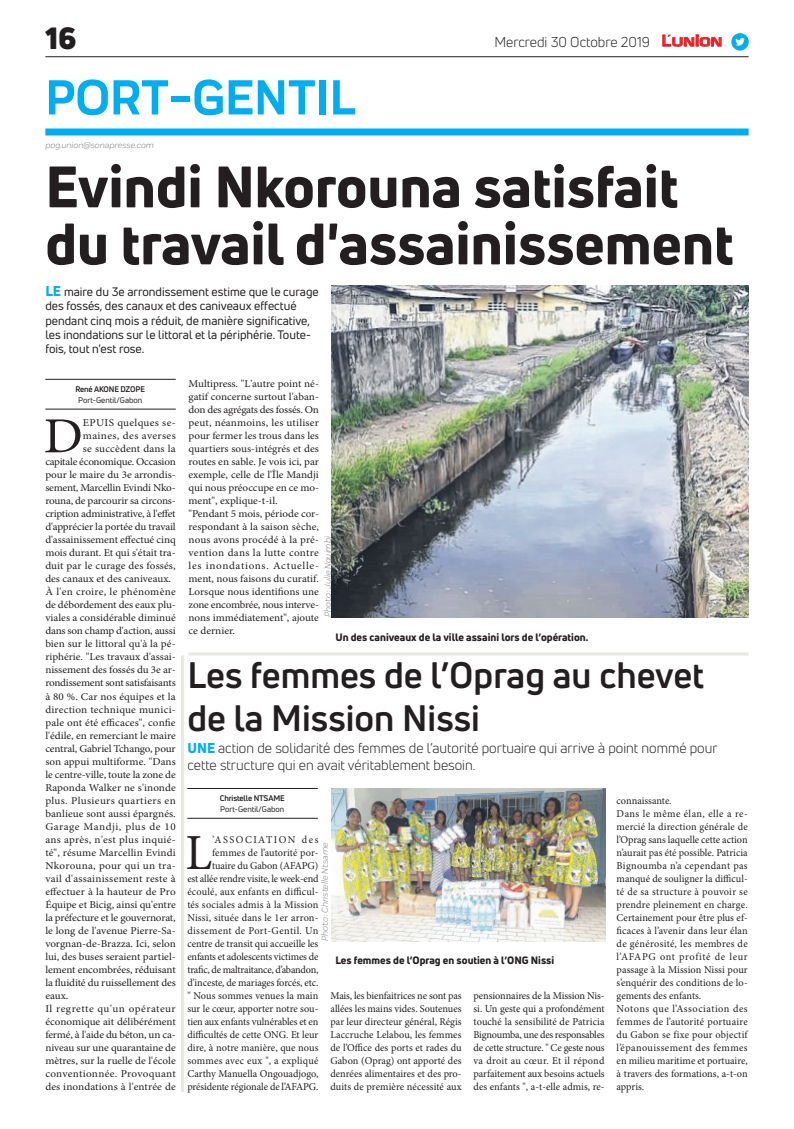
<style>
.page{position:relative;width:794px;height:1129px;background:#fff}
.page>*{position:absolute;margin:0;border:0;box-sizing:border-box;transform-origin:0 0}
.t1{font:800 57px/57px "Uni Neue";color:#231f20}
.t2{font:700 51px "Praktika";color:#00aeef}
.t3{font:50.5px "Minion Pro";color:#231f20;scale:1.06 1}
.t4{font:50.5px "Minion Pro";color:#231f20}
.t5{font:700 36px/43.2px "Uni Neue";color:#231f20}
.t6{font:900 30px "Uni Neue";color:#231f20}
.t7{font:14px/16.8px "Uni Neue";color:#231f20}
.t8{font:12px/14.4px "Uni Neue";color:#231f20}
.t9{font:10.5px/13px "Minion Pro";color:#231f20;text-align:justify}
.t10{font:10.5px/13px "Minion Pro";color:#231f20;scale:1.06 1}
.t11{font:10.5px "Minion Pro";letter-spacing:-.02em;color:#231f20;scale:1.06 1}
.t12{font:10.5px "Minion Pro";letter-spacing:.02em;color:#231f20;scale:1.06 1}
.t13{font:800 10.5px "Uni Neue";color:#231f20}
.t14{font:10.5px "Minion Pro";letter-spacing:.045em;color:#231f20;scale:1.06 1}
.t15{font:10.5px "Minion Pro";letter-spacing:.03em;color:#231f20;scale:1.06 1}
.t16{font:10.5px "Minion Pro";letter-spacing:.025em;color:#231f20;scale:1.06 1}
.t17{font:10.5px "Minion Pro";letter-spacing:.035em;color:#231f20;scale:1.06 1}
.t18{font:italic 9px "Praktika";color:#818386}
.t19{font:8px "Uni Neue";color:#231f20}
.t20{font:700 8px "Uni Neue";letter-spacing:-.02em;color:#231f20}
.s1{font-family:"Eurostile";font-weight:600;font-size:14.9px;color:#ee1d23}
.s2{font-family:"Eurostile";font-weight:600;font-size:11.4px;color:#ee1d23}
.s3{font-weight:800;font-size:14px;color:#00aeef}
.s4{font-weight:800;color:#00aeef}
</style>
<div class="page">
<hr style="left:45px;top:56px;width:703px;height:1px;background:#231f20">
<div style="left:45px;top:128px;width:703px;height:7px;background:#00aeef"></div>
<svg style="left:662px;top:34px;width:60px;height:13px"></svg>
<div style="left:731px;top:33px;width:17px;height:18px;background:#00aeef;border-radius:50%"></div>
<svg style="left:735px;top:38px;width:10px;height:8px"></svg>
<hr style="left:45px;top:408px;width:131px;height:1px;background:#231f20">
<hr style="left:45px;top:379px;width:131px;height:1px;background:#231f20">
<hr style="left:187px;top:817px;width:131px;height:1px;background:#231f20">
<hr style="left:187px;top:788px;width:131px;height:1px;background:#231f20">
<img style="left:332px;top:788px;width:273px;height:153px">
<img style="left:331px;top:285px;width:417px;height:332px">
<hr style="left:188px;top:652px;width:560px;height:3px;background:#e7e8e2">
<hr style="left:181px;top:655px;width:3px;height:436px;background:#e7e8e2">
<h3 class="t6" style="left:45px;top:17px;width:33px">16</h3>
<h2 class="t2" style="left:45px;top:57px;width:312px">PORT-GENTIL</h2>
<p class="t18" style="left:45px;top:139px;width:110px">pog.union@sonapresse.com</p>
<h3 class="t7" style="left:494px;top:33px;width:229px">Mercredi 30 Octobre 2019 <span class="s1">L</span><span class="s2">UNION</span></h3>
<h1 class="t1" style="left:45px;top:157px;width:690px">Evindi Nkorouna satisfait du travail d'assainissement</h1>
<p class="t8" style="left:45px;top:284px;width:275px"><span class="s3">LE</span> maire du 3e arrondissement estime que le curage des fossés, des canaux et des caniveaux effectué pendant cinq mois a réduit, de manière significative, les inondations sur le littoral et la périphérie. Toute&shy;fois, tout n'est rose.</p>
<p class="t20" style="left:75px;top:384px;width:71px">René AKONE DZOPE</p>
<p class="t19" style="left:78px;top:395px;width:66px">Port-Gentil/Gabon</p>
<p class="t10" style="left:188px;top:377px;width:125px">Multipress. "L'autre point né&shy;gatif concerne surtout l'aban&shy;don des agrégats des fossés. On peut, néanmoins, les utiliser pour fermer les trous dans les quartiers sous-intégrés et des routes en sable. Je vois ici, par exemple, celle de l'Île Mandji qui nous préoccupe en ce mo&shy;ment", explique-t-il. "Pendant 5 mois, période cor&shy;respondant à la saison sèche, nous avons procédé à la pré&shy;vention dans la lutte contre les inondations. Actuelle&shy;ment, nous faisons du curatif.<br>Lorsque nous identifions une zone encombrée, nous interve&shy;nons immédiatement", ajoute ce dernier.</p>
<h3 class="t3" style="left:44px;top:402px;width:39px">D</h3>
<p class="t15" style="left:83px;top:416px;width:89px">EPUIS quelques se-</p>
<p class="t17" style="left:83px;top:429px;width:89px">maines, des averses</p>
<p class="t10" style="left:83px;top:442px;width:89px">se succèdent dans la</p>
<p class="t11" style="left:45px;top:455px;width:125px">capitale économique. Occasion</p>
<p class="t10" style="left:45px;top:468px;width:125px">pour le maire du 3e arrondis-</p>
<p class="t11" style="left:45px;top:481px;width:125px">sement, Marcellin Evindi Nko-</p>
<p class="t10" style="left:45px;top:494px;width:125px">rouna, de parcourir sa circons-</p>
<p class="t11" style="left:45px;top:507px;width:124px">cription administrative, à l'effet</p>
<p class="t10" style="left:45px;top:520px;width:125px">d'apprécier la portée du travail</p>
<p class="t10" style="left:45px;top:533px;width:125px">d'assainissement effectué cinq</p>
<p class="t10" style="left:45px;top:546px;width:125px">mois durant. Et qui s'était tra-</p>
<p class="t10" style="left:45px;top:559px;width:124px">duit par le curage des fossés,</p>
<p class="t10" style="left:45px;top:572px;width:120px">des canaux et des caniveaux.</p>
<p class="t12" style="left:45px;top:585px;width:124px">À l'en croire, le phénomène</p>
<p class="t10" style="left:45px;top:598px;width:125px">de débordement des eaux plu-</p>
<p class="t10" style="left:45px;top:611px;width:125px">viales a considérable diminué</p>
<p class="t11" style="left:45px;top:624px;width:124px">dans son champ d'action, aussi</p>
<p class="t10" style="left:45px;top:637px;width:125px">bien sur le littoral qu'à la pé-</p>
<p class="t10" style="left:45px;top:650px;width:125px">riphérie. "Les travaux d'assai-</p>
<p class="t10" style="left:45px;top:663px;width:125px">nissement des fossés du 3e ar-</p>
<p class="t11" style="left:45px;top:676px;width:125px">rondissement sont satisfaisants</p>
<p class="t10" style="left:45px;top:689px;width:125px">à 80 %. Car nos équipes et la</p>
<p class="t10" style="left:45px;top:702px;width:125px">direction technique munici-</p>
<p class="t10" style="left:45px;top:715px;width:124px">pale ont été efficaces", confie</p>
<p class="t10" style="left:45px;top:728px;width:124px">l'édile, en remerciant le maire</p>
<p class="t10" style="left:45px;top:741px;width:124px">central, Gabriel Tchango, pour</p>
<p class="t10" style="left:45px;top:754px;width:125px">son appui multiforme. "Dans</p>
<p class="t10" style="left:45px;top:767px;width:124px">le centre-ville, toute la zone de</p>
<p class="t10" style="left:45px;top:780px;width:125px">Raponda Walker ne s'inonde</p>
<p class="t15" style="left:45px;top:793px;width:125px">plus. Plusieurs quartiers en</p>
<p class="t10" style="left:45px;top:806px;width:125px">banlieue sont aussi épargnés.</p>
<p class="t14" style="left:45px;top:819px;width:125px">Garage Mandji, plus de 10</p>
<p class="t12" style="left:45px;top:832px;width:125px">ans après, n'est plus inquié-</p>
<p class="t10" style="left:45px;top:845px;width:125px">té", résume Marcellin Evindi</p>
<p class="t16" style="left:45px;top:858px;width:125px">Nkorouna, pour qui un tra-</p>
<p class="t12" style="left:45px;top:871px;width:124px">vail d'assainissement reste à</p>
<p class="t10" style="left:45px;top:884px;width:125px">effectuer à la hauteur de Pro</p>
<p class="t10" style="left:45px;top:897px;width:125px">Équipe et Bicig, ainsi qu'entre</p>
<p class="t10" style="left:45px;top:910px;width:124px">la préfecture et le gouvernorat,</p>
<p class="t10" style="left:45px;top:923px;width:125px">le long de l'avenue Pierre-Sa-</p>
<p class="t10" style="left:45px;top:936px;width:125px">vorgnan-de-Brazza. Ici, selon</p>
<p class="t10" style="left:45px;top:949px;width:125px">lui, des buses seraient partiel-</p>
<p class="t10" style="left:45px;top:962px;width:124px">lement encombrées, réduisant</p>
<p class="t10" style="left:45px;top:975px;width:125px">la fluidité du ruissellement des</p>
<p class="t10" style="left:45px;top:988px;width:23px">eaux.</p>
<p class="t14" style="left:45px;top:1001px;width:125px">Il regrette qu'un opérateur</p>
<p class="t10" style="left:45px;top:1014px;width:125px">économique ait délibérément</p>
<p class="t10" style="left:45px;top:1027px;width:125px">fermé, à l'aide du béton, un ca-</p>
<p class="t10" style="left:45px;top:1040px;width:125px">niveau sur une quarantaine de</p>
<p class="t10" style="left:45px;top:1053px;width:125px">mètres, sur la ruelle de l'école</p>
<p class="t12" style="left:45px;top:1066px;width:125px">conventionnée. Provoquant</p>
<p class="t10" style="left:45px;top:1079px;width:125px">des inondations à l'entrée de</p>
<p class="t18" style="left:321px;top:617px;width:82px;rotate:-90deg">Photo : Julie Nguimbi</p>
<p class="t13" style="left:335px;top:629px;width:254px">Un des caniveaux de la ville assaini lors de l’opération.</p>
<h3 class="t5" style="left:187px;top:652px;width:518px">Les femmes de l’Oprag au chevet de la Mission Nissi</h3>
<h3 class="t7" style="left:187px;top:739px;width:532px"><span class="s4">UNE</span> action de solidarité des femmes de l’autorité portuaire qui arrive à point nommé pour cette structure qui en avait véritablement besoin.</h3>
<p class="t20" style="left:220px;top:793px;width:66px">Christelle NTSAME</p>
<p class="t19" style="left:220px;top:803px;width:66px">Port-Gentil/Gabon</p>
<p class="t9" style="left:616px;top:793px;width:133px;text-align:left">connaissante.<br>Dans le même élan, elle a re&shy;mercié la direction générale de l’Oprag sans laquelle cette action n’aurait pas été possible. Patricia<br>Bignoumba n’a cependant pas manqué de souligner la difficul&shy;té de sa structure à pouvoir se prendre pleinement en charge.<br>Certainement pour être plus ef&shy;ficaces à l’avenir dans leur élan de générosité, les membres de l’AFAPG ont profité de leur passage à la Mission Nissi pour s’enquérir des conditions de lo&shy;gements des enfants.<br>Notons que l’Association des femmes de l’autorité portuaire du Gabon se fixe pour objectif l’épanouissement des femmes en milieu maritime et portuaire, à travers des formations, a-t-on appris.</p>
<p class="t9" style="left:187px;top:832px;width:133px;text-align:right">’ASSOCIATION des femmes de l’autorité por&shy;tuaire du Gabon (AFAPG)<br>est allée rendre visite, le week-end écoulé, aux enfants en difficul&shy;tés sociales admis à la Mission<br>Nissi, située dans le 1er arron&shy;dissement de Port-Gentil. Un centre de transit qui accueille les enfants et adolescents victimes de trafic, de maltraitance, d’abandon, d’inceste, de mariages forcés, etc. " Nous sommes venues la main sur le cœur, apporter notre sou&shy;tien aux enfants vulnérables et en difficultés de cette ONG. Et leur dire, à notre manière, que nous sommes avec eux ", a expliqué<br>Carthy Manuella Ongouadjogo, présidente régionale de l’AFAPG.</p>
<h3 class="t4" style="left:186px;top:818px;width:28px">L</h3>
<p class="t18" style="left:318px;top:940px;width:100px;rotate:-90deg">Photo : Christelle Ntsame</p>
<p class="t13" style="left:335px;top:952px;width:220px">Les femmes de l’Oprag en soutien à l’ONG Nissi</p>
<p class="t9" style="left:330px;top:988px;width:133px">Mais, les bienfaitrices ne sont pas allées les mains vides. Soutenues par leur directeur général, Régis Laccruche Lelabou, les femmes de l’Office des ports et rades du Gabon (Oprag) ont apporté des denrées alimentaires et des pro&shy;duits de première nécessité aux</p>
<p class="t9" style="left:473px;top:988px;width:133px">pensionnaires de la Mission Nis&shy;si. Un geste qui a profondément touché la sensibilité de Patricia Bignoumba, une des responsables de cette structure. " Ce geste nous va droit au cœur. Et il répond parfaitement aux besoins actuels des enfants ", a-t-elle admis, re-</p>
</div>
